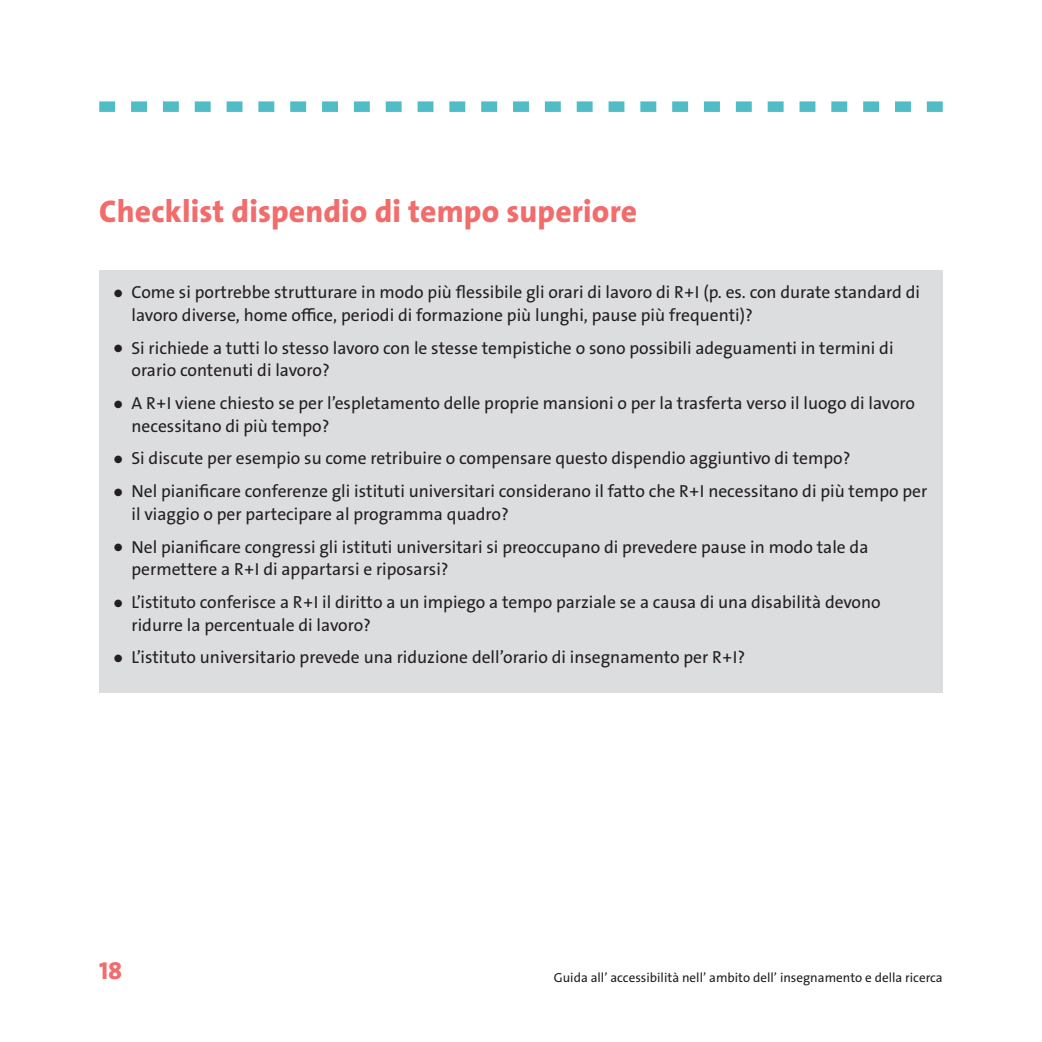
<style>
.page{position:relative;width:1042px;height:1042px;background:#fff}
.page>*{position:absolute;margin:0;border:0;box-sizing:border-box;transform-origin:0 0}
.Zwischentitel{font:800 31.5px "The Sans C4 s";letter-spacing:.005em;color:#f16c6b}
.t1{font:800 24.5px "The Sans C4 s";color:#f16c6b}
.t2{font:17.5px/22.8px "The Sans LP5 Plain";color:#231f20}
.t3{font:13.12px "The Sans LP5 Plain";color:#231f20}
</style>
<div class="page">
<svg style="left:99px;top:101px;width:844px;height:11px"></svg>
<div style="left:99px;top:270px;width:844px;height:423px;background:#dcdddf"></div>
<h4 class="Zwischentitel" style="left:99px;top:191px;width:539px">Checklist dispendio di tempo superiore</h4>
<p class="t2" style="left:131px;top:281px;width:790px;text-indent:-17px">● Come si portrebbe strutturare in modo più flessibile gli orari di lavoro di R+I (p. es. con durate standard di lavoro diverse, home office, periodi di formazione più lunghi, pause più frequenti)?</p>
<p class="t2" style="left:131px;top:336px;width:763px;text-indent:-17px">● Si richiede a tutti lo stesso lavoro con le stesse tempistiche o sono possibili adeguamenti in termini di orario contenuti di lavoro?</p>
<p class="t2" style="left:131px;top:392px;width:785px;text-indent:-17px">● A R+I viene chiesto se per l’espletamento delle proprie mansioni o per la trasferta verso il luogo di lavoro necessitano di più tempo?</p>
<p class="t2" style="left:114px;top:447px;width:738px">● Si discute per esempio su come retribuire o compensare questo dispendio aggiuntivo di tempo?</p>
<p class="t2" style="left:131px;top:480px;width:797px;text-indent:-17px">● Nel pianificare conferenze gli istituti universitari considerano il fatto che R+I necessitano di più tempo per il viaggio o per partecipare al programma quadro?</p>
<p class="t2" style="left:131px;top:535px;width:738px;text-indent:-17px">● Nel pianificare congressi gli istituti universitari si preoccupano di prevedere pause in modo tale da permettere a R+I di appartarsi e riposarsi?</p>
<p class="t2" style="left:131px;top:591px;width:751px;text-indent:-17px">● L’istituto conferisce a R+I il diritto a un impiego a tempo parziale se a causa di una disabilità devono ridurre la percentuale di lavoro?</p>
<p class="t2" style="left:114px;top:646px;width:633px">● L’istituto universitario prevede una riduzione dell’orario di insegnamento per R+I?</p>
<h2 class="t1" style="left:99px;top:955px;width:25px">18</h2>
<p class="t3" style="left:554px;top:969px;width:390px">Guida allʼ accessibilità nellʼ ambito dellʼ insegnamento e della ricerca</p>
</div>
